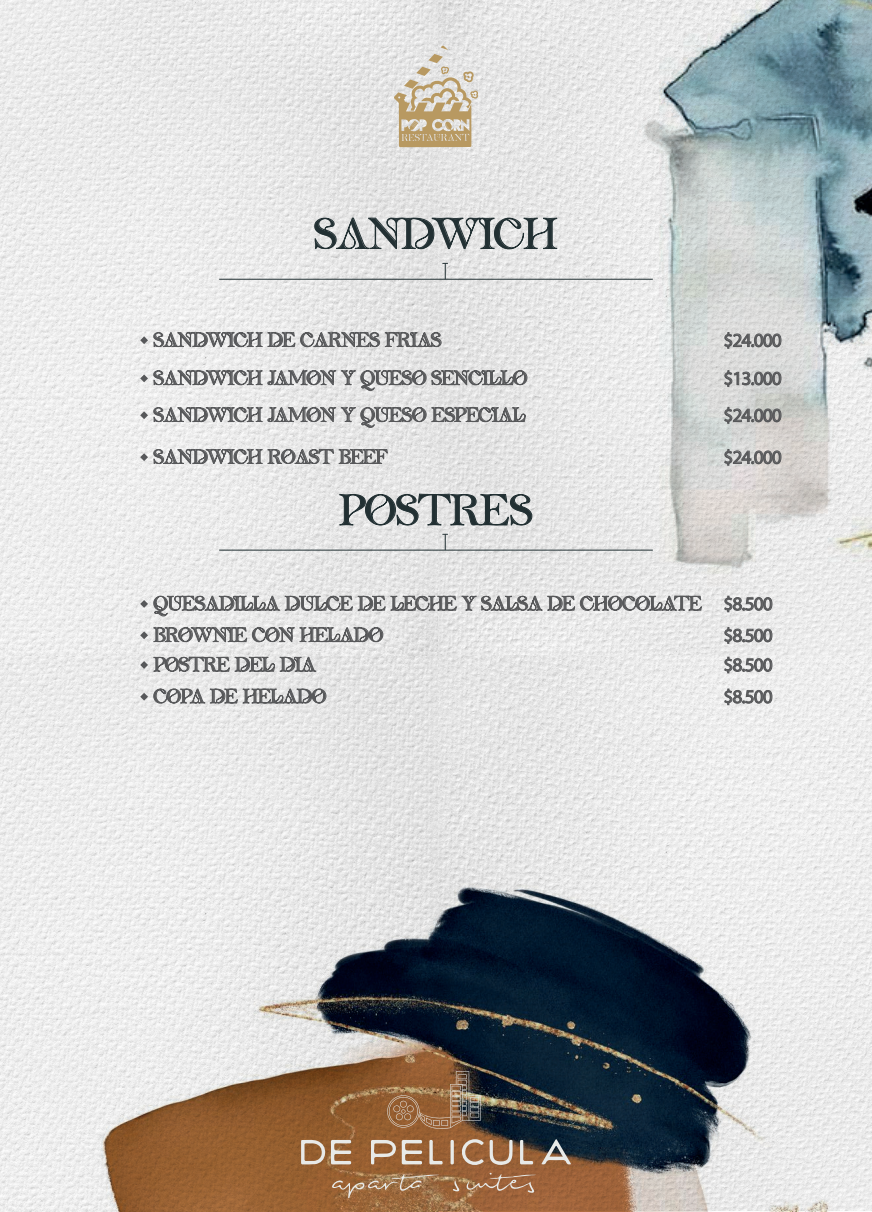
<style>
.page{position:relative;width:872px;height:1212px;background:#fff}
.page>*{position:absolute;margin:0;border:0;box-sizing:border-box;transform-origin:0 0}
.t1{font:41.55px "eunoia FREE";letter-spacing:-.02em;color:#223033}
.t2{font:19.05px/31.3px "eunoia FREE";letter-spacing:-.04em;color:#57585a}
.t3{font:19.05px "Myriad Pro";letter-spacing:-.04em;color:#57585a}
.s1{font-family:"Myriad Pro"}
</style>
<div class="page">
<img style="left:438px;top:655px;width:434px;height:556px">
<img style="left:438px;top:0;width:178px;height:655px">
<img style="left:616px;top:0;width:256px;height:685px">
<img style="left:0;top:655px;width:438px;height:556px">
<img style="left:0;top:0;width:438px;height:655px">
<img style="left:65px;top:870px;width:802px;height:342px">
<svg style="left:394px;top:45px;width:84px;height:102px;background:#d2c7b1"></svg>
<hr style="left:219px;top:550px;width:434px;height:1px;background:#223033">
<svg style="left:442px;top:534px;width:6px;height:16px"></svg>
<svg style="left:339px;top:494px;width:193px;height:31px;background:#bcbfbf"></svg>
<svg style="left:140px;top:654px;width:176px;height:22px;background:#c2c2c2"></svg>
<svg style="left:724px;top:656px;width:48px;height:18px"></svg>
<svg style="left:140px;top:686px;width:187px;height:19px;background:#bcbcbd"></svg>
<svg style="left:724px;top:688px;width:48px;height:17px"></svg>
<svg style="left:140px;top:593px;width:562px;height:24px;background:#c3c4c4"></svg>
<svg style="left:724px;top:595px;width:48px;height:18px"></svg>
<svg style="left:140px;top:624px;width:244px;height:20px;background:#bdbebe"></svg>
<svg style="left:724px;top:627px;width:48px;height:17px"></svg>
<hr style="left:219px;top:279px;width:434px;height:1px;background:#223033">
<svg style="left:442px;top:263px;width:6px;height:16px"></svg>
<svg style="left:314px;top:218px;width:243px;height:31px;background:#bcbfc0"></svg>
<svg style="left:140px;top:330px;width:302px;height:21px;background:#bfbfc0"></svg>
<svg style="left:724px;top:332px;width:57px;height:17px"></svg>
<svg style="left:140px;top:368px;width:388px;height:23px;background:#c0c0c1"></svg>
<svg style="left:724px;top:370px;width:57px;height:17px"></svg>
<svg style="left:140px;top:404px;width:386px;height:24px;background:#c2c2c3"></svg>
<svg style="left:724px;top:407px;width:57px;height:17px"></svg>
<svg style="left:140px;top:446px;width:248px;height:22px;background:#c2c2c3"></svg>
<svg style="left:724px;top:449px;width:57px;height:17px"></svg>
<svg style="left:402px;top:1140px;width:20px;height:24px"></svg>
<svg style="left:461px;top:1139px;width:52px;height:27px"></svg>
<svg style="left:429px;top:1140px;width:13px;height:24px"></svg>
<svg style="left:519px;top:1140px;width:14px;height:24px"></svg>
<svg style="left:450px;top:1140px;width:4px;height:24px"></svg>
<svg style="left:301px;top:1139px;width:50px;height:25px"></svg>
<svg style="left:370px;top:1140px;width:26px;height:24px"></svg>
<svg style="left:541px;top:1138px;width:30px;height:27px"></svg>
<img style="left:387px;top:1071px;width:93px;height:58px">
<svg style="left:452px;top:1180px;width:8px;height:11px"></svg>
<svg style="left:466px;top:1172px;width:70px;height:21px"></svg>
<svg style="left:332px;top:1174px;width:107px;height:24px;background:#a47a53"></svg>
<h1 class="t1" style="left:315px;top:217px;width:245px">SANDWICH</h1>
<p class="t2" style="left:154px;top:327px;width:289px">SANDWICH DE CARNES FRIAS</p>
<p class="t3" style="left:723px;top:328px;width:60px">$24.000</p>
<p class="t2" style="left:154px;top:365px;width:375px">SANDWICH JAMON Y QUESO SENCILLO</p>
<p class="t3" style="left:723px;top:367px;width:60px">$13.000</p>
<p class="t2" style="left:154px;top:402px;width:373px">SANDWICH JAMON Y QUESO ESPECIAL</p>
<p class="t3" style="left:723px;top:403px;width:60px">$24.000</p>
<p class="t2" style="left:154px;top:444px;width:236px">SANDWICH ROAST BEEF</p>
<p class="t3" style="left:723px;top:445px;width:60px">$24.000</p>
<h1 class="t1" style="left:340px;top:494px;width:195px">POSTRES</h1>
<p class="t2" style="left:154px;top:590px;width:620px">QUESADILLA DULCE DE LECHE Y SALSA DE CHOCOLATE <span class="s1">$8.500<br></span>BROWNIE CON HELADO</p>
<p class="t3" style="left:723px;top:623px;width:51px">$8.500</p>
<p class="t2" style="left:154px;top:651px;width:164px">POSTRE DEL DIA</p>
<p class="t3" style="left:723px;top:653px;width:51px">$8.500</p>
<p class="t2" style="left:154px;top:683px;width:174px">COPA DE HELADO</p>
<p class="t3" style="left:723px;top:685px;width:51px">$8.500</p>
</div>
